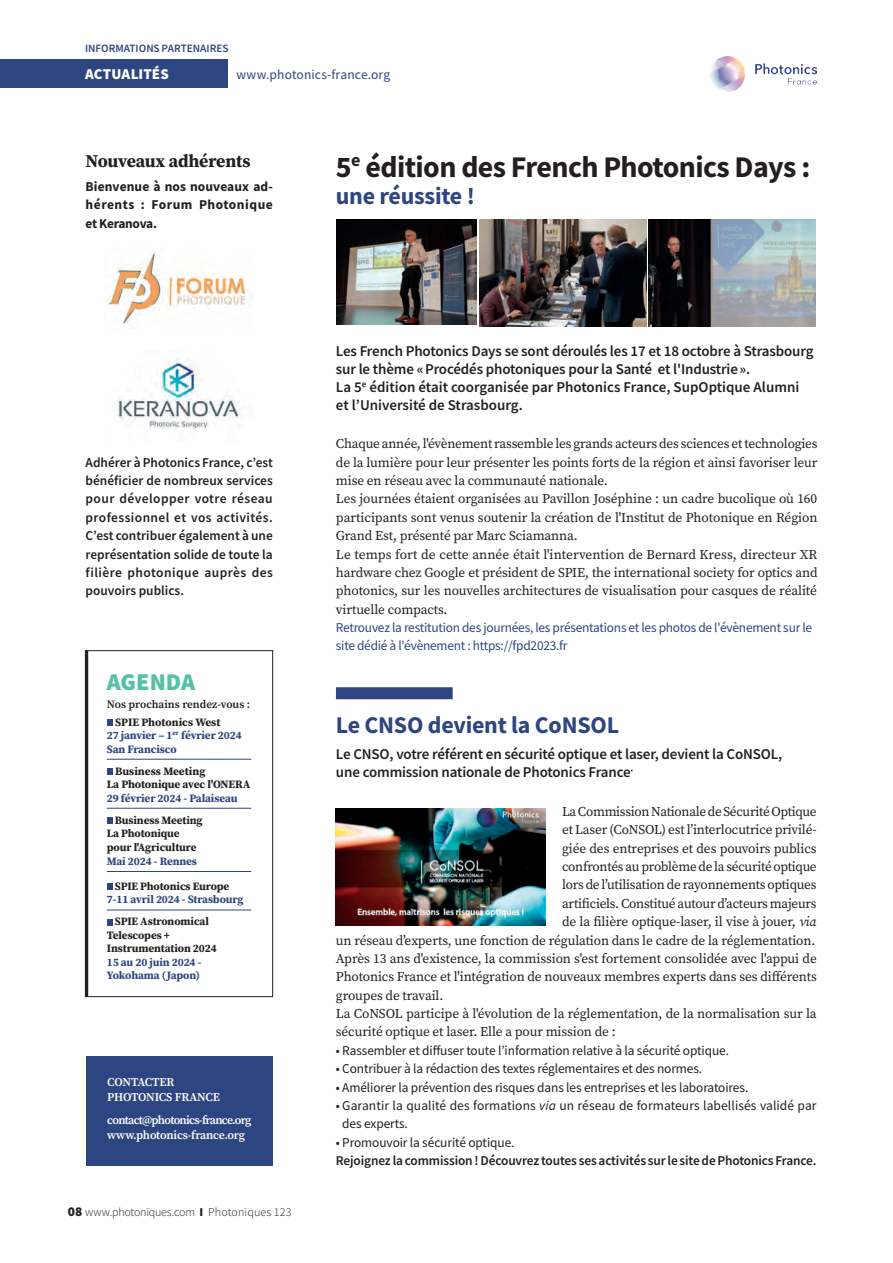
<style>
.page{position:relative;width:893px;height:1263px;background:#fff}
.page>*{position:absolute;margin:0;border:0;box-sizing:border-box;transform-origin:0 0}
.actu1_titre_2{font:700 30px "Source Sans Pro";letter-spacing:-.02em;color:#231f20}
.actu1_titre_1{font:700 24px "Source Sans Pro";letter-spacing:-.01em;color:#2d4580}
.actu1_titre_2-2{font:700 24px "Source Sans Pro";letter-spacing:-.01em;color:#2d4580}
.Tétière_petites_actus{font:900 24px "Source Sans Pro";color:#53c0a7}
.actu_4_titre_2{font:700 18px "Source Serif Pro";letter-spacing:-.01em;color:#231f20}
.actu_1_chapeau{font:600 15px/18px "Source Sans Pro";letter-spacing:-.01em;color:#231f20}
.t1{font:900 15px "Source Sans Pro";letter-spacing:.005em;color:#fff}
.actu_1_texte_courant{font:13.5px/18.3px "Source Serif Pro";letter-spacing:-.01em;color:#231f20;text-align:justify}
.actu2_texte{font:13.5px/18.3px "Source Sans Pro";letter-spacing:-.01em;color:#231f20}
.actu_4_texte{font:600 13.5px/18.5px "Source Sans Pro";letter-spacing:.025em;color:#231f20;text-align:justify}
.contact{font:13.5px/18.3px "Source Sans Pro";letter-spacing:-.02em;color:#2d4580}
.actu2_texte-2{font:600 13.5px "Source Sans Pro";letter-spacing:-.01em;color:#231f20}
.actu_4_texte-2{font:700 13.5px/18.3px "Source Sans Pro";letter-spacing:.01em;color:#231f20;text-align:justify}
.contact-2{font:13.5px "Source Sans Pro";letter-spacing:.01em;color:#2d4580}
.en_bref_texte{font:600 12px/15px "Source Serif Pro";letter-spacing:-.03em;color:#fff}
.t2{font:300 12px "Source Sans Pro";letter-spacing:.005em;color:#231f20}
.en_bref_texte-2{font:600 12px "Source Serif Pro";letter-spacing:-.06em;color:#fff}
.agenda_date_ok{font:700 11.25px/13.5px "Source Serif Pro";letter-spacing:-.01em;color:#2d4580}
.agenda_event{font:700 11.25px/13.5px "Source Serif Pro";letter-spacing:-.01em;color:#231f20}
.agenda_event_ok{font:700 11.25px/13.5px "Source Serif Pro";letter-spacing:-.005em;color:#231f20}
.agenda_event_ok-2{font:600 11.25px "Source Serif Pro";color:#231f20}
.t3{font:600 11.25px "Source Sans Pro";color:#2d4580}
.s1{font-weight:900;font-size:13.5px}
.s2{font-weight:900}
.s3{font-style:italic}
</style>
<div class="page">
<div style="left:0;top:59px;width:228px;height:29px;background:#2d4580"></div>
<hr style="left:107px;top:759px;width:144px;height:1px;background:#2d4580">
<hr style="left:107px;top:808px;width:144px;height:1px;background:#2d4580">
<hr style="left:107px;top:871px;width:144px;height:1px;background:#2d4580">
<hr style="left:107px;top:910px;width:144px;height:1px;background:#2d4580">
<div style="left:107px;top:719px;width:6px;height:7px;background:#2d4580"></div>
<div style="left:107px;top:768px;width:6px;height:7px;background:#2d4580"></div>
<div style="left:107px;top:817px;width:6px;height:7px;background:#2d4580"></div>
<svg style="left:107px;top:884px;width:6px;height:6px"></svg>
<svg style="left:107px;top:919px;width:6px;height:6px"></svg>
<div style="left:85px;top:650px;width:188px;height:347px;border:1px solid #231f20"></div>
<hr style="left:85px;top:650px;width:3px;height:347px;background:#231f20">
<div style="left:336px;top:687px;width:117px;height:12px;background:#2d4580"></div>
<div style="left:86px;top:1056px;width:187px;height:109px;background:#2d4580"></div>
<img style="left:108px;top:252px;width:145px;height:72px">
<img style="left:116px;top:350px;width:125px;height:79px">
<img style="left:337px;top:220px;width:140px;height:105px">
<img style="left:480px;top:219px;width:166px;height:107px">
<img style="left:649px;top:219px;width:166px;height:107px">
<img style="left:336px;top:808px;width:209px;height:118px">
<img style="left:711px;top:57px;width:105px;height:35px">
<p class="t3" style="left:85px;top:41px;width:145px">INFORMATIONS PARTENAIRES</p>
<p class="t1" style="left:85px;top:64px;width:85px">ACTUALITÉS</p>
<p class="contact-2" style="left:236px;top:66px;width:155px">www.photonics-france.org</p>
<p class="actu_4_titre_2" style="left:86px;top:149px;width:167px">Nouveaux adhérents</p>
<p class="actu_4_texte-2" style="left:86px;top:177px;width:189px">Bienvenue à nos nouveaux ad&shy;hérents : Forum Photonique et Keranova.</p>
<p class="actu1_titre_2" style="left:336px;top:147px;width:476px">5<sup>e</sup> édition des French Photonics Days :</p>
<p class="actu1_titre_2-2" style="left:336px;top:180px;width:141px">une réussite !</p>
<p class="actu_4_texte" style="left:86px;top:453px;width:189px">Adhérer à Photonics France, c’est bénéficier de nombreux services pour développer votre réseau professionnel et vos activités.<br>C’est contribuer également à une représentation solide de toute la filière photonique auprès des pouvoirs publics.</p>
<p class="Tétière_petites_actus" style="left:107px;top:665px;width:90px">AGENDA</p>
<p class="agenda_event_ok-2" style="left:107px;top:696px;width:145px">Nos prochains rendez-vous :</p>
<p class="agenda_event_ok" style="left:115px;top:715px;width:107px">SPIE Photonics West</p>
<p class="agenda_date_ok" style="left:107px;top:728px;width:136px">27 janvier – 1<sup>er</sup> février 2024<br>San Francisco</p>
<p class="agenda_event_ok" style="left:107px;top:764px;width:145px;text-indent:8px">Business Meeting<br>La Photonique avec l'ONERA</p>
<p class="agenda_date_ok" style="left:107px;top:791px;width:132px">29 février 2024 - Palaiseau</p>
<p class="agenda_event" style="left:107px;top:813px;width:97px;text-indent:8px">Business Meeting<br>La Photonique pour l'Agriculture</p>
<p class="agenda_date_ok" style="left:107px;top:854px;width:92px">Mai 2024 - Rennes</p>
<p class="agenda_event" style="left:115px;top:879px;width:116px">SPIE Photonics Europe</p>
<p class="agenda_date_ok" style="left:107px;top:893px;width:138px">7-11 avril 2024 - Strasbourg</p>
<p class="agenda_event" style="left:107px;top:915px;width:111px;text-indent:8px">SPIE Astronomical<br>Telescopes +<br>Instrumentation 2024</p>
<p class="agenda_date_ok" style="left:107px;top:955px;width:96px">15 au 20 juin 2024 -<br>Yokohama (Japon)</p>
<p class="en_bref_texte" style="left:107px;top:1074px;width:114px">CONTACTER<br>PHOTONICS FRANCE</p>
<p class="en_bref_texte-2" style="left:107px;top:1112px;width:146px">contact@photonics-france.org</p>
<p class="en_bref_texte" style="left:107px;top:1128px;width:139px">www.photonics-france.org</p>
<p class="t2" style="left:68px;top:1205px;width:225px"><span class="s1">08</span> www.photoniques.com <span class="s2">I</span> Photoniques 123</p>
<p class="actu_1_chapeau" style="left:336px;top:342px;width:479px">Les French Photonics Days se sont déroulés les 17 et 18 octobre à Strasbourg sur le thème «Procédés photoniques pour la Santé et l'Industrie».<br>La 5<sup>e</sup> édition était coorganisée par Photonics France, SupOptique Alumni et l’Université de Strasbourg.</p>
<p class="actu_1_texte_courant" style="left:336px;top:435px;width:483px">Chaque année, l'évènement rassemble les grands acteurs des sciences et technologies de la lumière pour leur présenter les points forts de la région et ainsi favoriser leur mise en réseau avec la communauté nationale.</p>
<p class="actu_1_texte_courant" style="left:336px;top:490px;width:483px">Les journées étaient organisées au Pavillon Joséphine : un cadre bucolique où 160 participants sont venus soutenir la création de l'Institut de Photonique en Région Grand Est, présenté par Marc Sciamanna.</p>
<p class="actu_1_texte_courant" style="left:336px;top:545px;width:483px">Le temps fort de cette année était l'intervention de Bernard Kress, directeur XR hardware chez Google et président de SPIE, the international society for optics and photonics, sur les nouvelles architectures de visualisation pour casques de réalité virtuelle compacts.</p>
<p class="contact" style="left:336px;top:618px;width:478px">Retrouvez la restitution des journées, les présentations et les photos de l'évènement sur le site dédié à l'évènement : https://fpd2023.fr</p>
<p class="actu1_titre_1" style="left:336px;top:708px;width:285px">Le CNSO devient la CoNSOL</p>
<p class="actu_1_chapeau" style="left:336px;top:745px;width:448px">Le CNSO, votre référent en sécurité optique et laser, devient la CoNSOL, une commission nationale de Photonics France.</p>
<p class="actu_1_texte_courant" style="left:336px;top:802px;width:482px;text-align:right">La Commission Nationale de Sécurité Optique<br>et Laser (CoNSOL) est l’interlocutrice privilé-<br>giée des entreprises et des pouvoirs publics<br>confrontés au problème de la sécurité optique<br>lors de l’utilisation de rayonnements optiques<br>artificiels. Constitué autour d’acteurs majeurs<br>de la filière optique-laser, il vise à jouer, <span class="s3">via<br></span>un réseau d’experts, une fonction de régulation dans le cadre de la réglementation.</p>
<p class="actu_1_texte_courant" style="left:336px;top:949px;width:482px">Après 13 ans d'existence, la commission s'est fortement consolidée avec l'appui de Photonics France et l'intégration de nouveaux membres experts dans ses différents groupes de travail.</p>
<p class="actu_1_texte_courant" style="left:336px;top:1004px;width:482px">La CoNSOL participe à l'évolution de la réglementation, de la normalisation sur la sécurité optique et laser. Elle a pour mission de :</p>
<p class="actu2_texte" style="left:336px;top:1041px;width:395px">• Rassembler et diffuser toute l’information relative à la sécurité optique.</p>
<p class="actu2_texte" style="left:336px;top:1059px;width:368px">• Contribuer à la rédaction des textes réglementaires et des normes.</p>
<p class="actu2_texte" style="left:336px;top:1078px;width:414px">• Améliorer la prévention des risques dans les entreprises et les laboratoires.</p>
<p class="actu2_texte" style="left:342px;top:1096px;width:476px;text-indent:-6px">• Garantir la qualité des formations <span class="s3">via</span> un réseau de formateurs labellisés validé par des experts.</p>
<p class="actu2_texte" style="left:336px;top:1133px;width:180px">• Promouvoir la sécurité optique.</p>
<p class="actu2_texte-2" style="left:336px;top:1152px;width:482px">Rejoignez la commission ! Découvrez toutes ses activités sur le site de Photonics France.</p>
</div>
